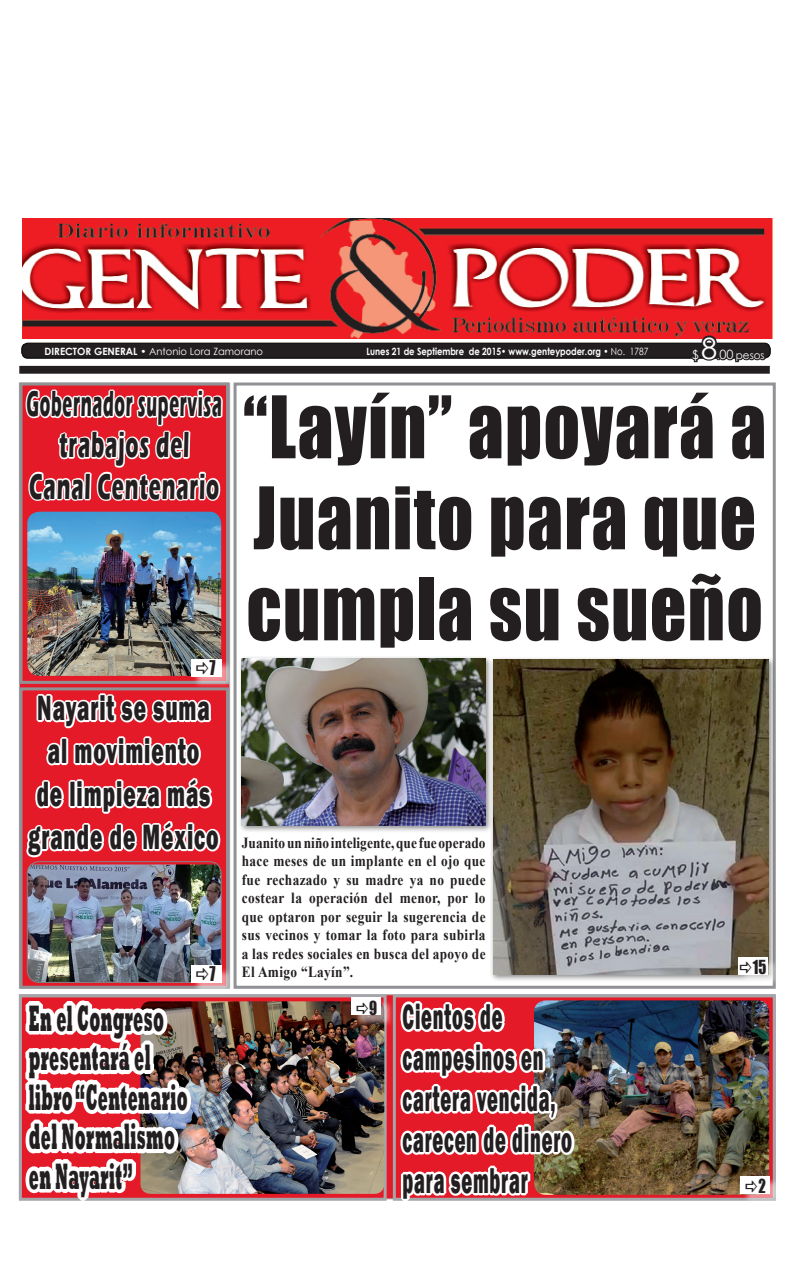
<style>
.page{position:relative;width:792px;height:1276px;background:#fff}
.page>*{position:absolute;margin:0;border:0;box-sizing:border-box;transform-origin:0 0}
.t1{font:79.6px/91px "Impact";letter-spacing:.02em;color:#231f20;scale:.9 1}
.t2{font:800 37.7px/39.5px "Rockwell";letter-spacing:.025em;color:#231f20;scale:.39 1}
.t3{font:700 37.5px/41.3px "Eras ITC";letter-spacing:.045em;color:#231f20;text-align:center;scale:.43 1}
.t4{font:800 36.9px/40.9px "Franklin Gothic";letter-spacing:.045em;color:#231f20;scale:.5 1}
.t5{font:800 36.1px/43px "Franklin Gothic";letter-spacing:.045em;color:#231f20;text-align:center;scale:.58 1}
.t6{font:29.4px "Century Gothic";color:#fff}
.t7{font:18.7px "Impact";color:#231f20;scale:.83 1}
.t8{font:17.8px "Impact";color:#231f20;scale:.83 1}
.t9{font:700 15.4px/18.5px "Times New Roman";letter-spacing:.025em;color:#231f20;text-align:justify;scale:.87 1}
.t10{font:12.1px "Century Gothic";color:#fff}
.t11{font:10.5px "Century Gothic";color:#fff}
.t12{font:700 10px "Century Gothic";color:#fff;scale:.84 1}
.t13{font:10px "Century Gothic";color:#fff}
.s1{font-weight:700}
.s2{font-weight:400}
.s3{font-size:8.3px}
.s4{font-size:12.8px}
</style>
<div class="page">
<div style="left:19px;top:366px;width:751px;height:8px;background:#231f20"></div>
<img style="left:22px;top:218px;width:751px;height:120px">
<div style="left:22px;top:343px;width:748px;height:15px;background:#231f20;border-radius:6px"></div>
<div style="left:21px;top:343px;width:750px;height:16px;border:1px solid #000;border-radius:6px"></div>
<svg style="left:689px;top:333px;width:79px;height:30px"></svg>
<svg style="left:19px;top:382px;width:212px;height:607px"></svg>
<svg style="left:18px;top:994px;width:220px;height:207px"></svg>
<svg style="left:577px;top:994px;width:199px;height:207px;background:#c1646b"></svg>
<img style="left:197px;top:1001px;width:41px;height:192px">
<div style="left:20px;top:382px;width:209px;height:302px;border:3px solid #909295"></div>
<div style="left:20px;top:687px;width:209px;height:301px;border:3px solid #909295"></div>
<img style="left:27px;top:889px;width:193px;height:93px">
<div style="left:27px;top:861px;width:195px;height:122px;border:1px solid #828488;border-radius:12px"></div>
<div style="left:192px;top:660px;width:42px;height:29px;background:#fff;opacity:.53"></div>
<div style="left:192px;top:967px;width:42px;height:28px;background:#fff;opacity:.53"></div>
<div style="left:191px;top:965px;width:31px;height:18px;background:#fff"></div>
<div style="left:490px;top:656px;width:286px;height:325px;background:#231f20;opacity:.53"></div>
<img style="left:493px;top:659px;width:275px;height:315px">
<div style="left:238px;top:655px;width:255px;height:178px;background:#231f20;opacity:.53"></div>
<img style="left:242px;top:659px;width:244px;height:165px">
<div style="left:739px;top:958px;width:41px;height:28px;background:#fff;opacity:.53"></div>
<div style="left:738px;top:957px;width:29px;height:17px;background:#fff"></div>
<img style="left:577px;top:1000px;width:192px;height:194px">
<svg style="left:19px;top:996px;width:178px;height:205px"></svg>
<div style="left:742px;top:1177px;width:40px;height:28px;background:#fff;opacity:.53"></div>
<div style="left:741px;top:1176px;width:29px;height:17px;background:#fff"></div>
<img style="left:238px;top:824px;width:339px;height:377px">
<img style="left:24px;top:218px;width:200px;height:671px">
<h3 class="t6" style="left:701px;top:327px;width:18px">8</h3>
<p class="t13" style="left:45px;top:344px;width:220px"><span class="s1">DIRECTOR GENERAL •</span> Antonio Lora Zamorano</p>
<p class="t12" style="left:366px;top:344px;width:337px">Lunes 21 de Septiembre de 2015• www.genteypoder.org • <span class="s2">No. 1787</span></p>
<p class="t10" style="left:692px;top:346px;width:8px">$</p>
<p class="t11" style="left:717px;top:347px;width:49px"><span class="s3">.</span><span class="s4">00</span> pesos</p>
<h3 class="t3" style="left:27px;top:383px;width:456px">Gobernador supervisa trabajos del<br>Canal Centenario</h3>
<p class="t7" style="left:210px;top:653px;width:9px">7</p>
<h3 class="t5" style="left:28px;top:686px;width:330px">Nayarit se suma al movimiento<br>de limpieza más grande de México</h3>
<h2 class="t2" style="left:29px;top:998px;width:409px">En el Congreso presentará el libro “Centenario del Normalismo en Nayarit”</h2>
<p class="t7" style="left:210px;top:959px;width:9px">7</p>
<h1 class="t1" style="left:243px;top:379px;width:583px">“Layín” apoyará a<br>Juanito para que cumpla su sueño</h1>
<p class="t9" style="left:242px;top:833px;width:282px">Juanito un niño inteligente, que fue operado hace meses de un implante en el ojo que fue rechazado y su madre ya no puede costear la operación del menor, por lo que optaron por seguir la sugerencia de sus vecinos y tomar la foto para subirla a las redes sociales en busca del apoyo de El Amigo “Layín”.</p>
<p class="t8" style="left:369px;top:994px;width:11px">9</p>
<h3 class="t4" style="left:403px;top:996px;width:341px">Cientos de campesinos en cartera vencida, carecen de dinero para sembrar</h3>
<p class="t8" style="left:753px;top:953px;width:18px">15</p>
<p class="t8" style="left:758px;top:1172px;width:10px">2</p>
</div>
